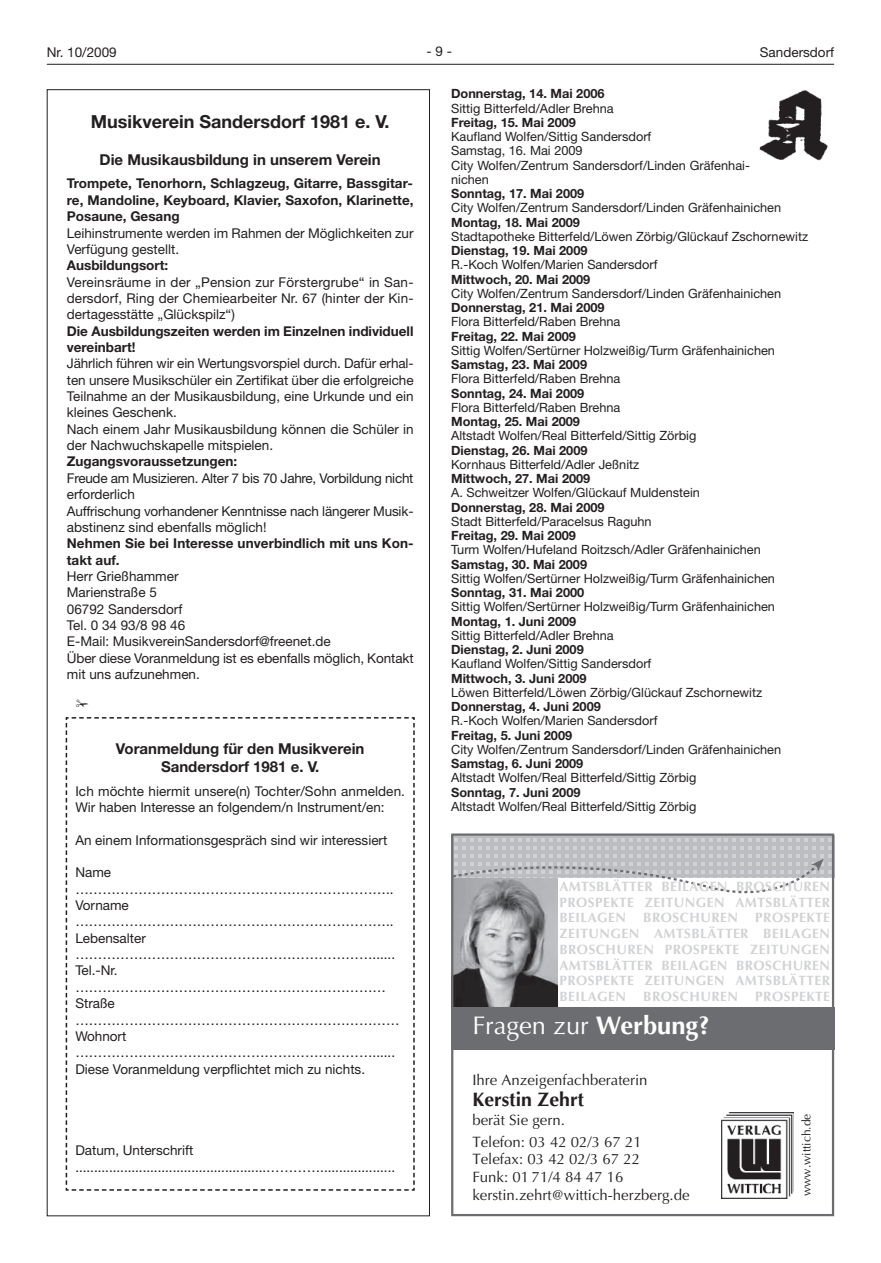
<style>
.page{position:relative;width:881px;height:1263px;background:#fff}
.page>*{position:absolute;margin:0;border:0;box-sizing:border-box;transform-origin:0 0}
.t1{font:25.5px "Optima";color:#fff}
.t2{font:700 19.5px "Optima";color:#231f20}
.t3{font:700 18px "Helvetica Neue LT";color:#231f20}
.t4{font:15px/17.7px "Optima";color:#231f20}
.t5{font:700 15px/18.1px "Helvetica Neue LT";color:#231f20;text-align:center}
.t6{font:13.5px/16.4px "Helvetica Neue LT";color:#231f20}
.t7{font:700 13.5px/16.4px "Helvetica Neue LT";color:#231f20}
.t8{font:700 13.5px/15.8px "Optima";letter-spacing:.04em;color:#d1d2d4;text-align:justify}
.t9{font:12.75px/14.2px "Helvetica Neue LT";color:#231f20}
.t10{font:700 12.75px "Helvetica Neue LT";color:#231f20}
.t11{font:12px "Optima";color:#231f20}
.s1{font-weight:700}
</style>
<div class="page">
<svg style="left:65px;top:717px;width:350px;height:474px"></svg>
<hr style="left:47px;top:64px;width:786px;height:1px;background:#231f20">
<img style="left:759px;top:90px;width:69px;height:71px">
<img style="left:721px;top:1112px;width:72px;height:86px">
<img style="left:454px;top:908px;width:103px;height:99px">
<div style="left:451px;top:835px;width:382px;height:43px;background:#bcbdc0"></div>
<svg style="left:454px;top:838px;width:376px;height:70px"></svg>
<div style="left:451px;top:1007px;width:382px;height:42px;background:#6c6d70"></div>
<div style="left:451px;top:833px;width:382px;height:383px;border:2px solid #6c6d70"></div>
<p class="t6" style="left:47px;top:45px;width:71px">Nr. 10/2009</p>
<p class="t6" style="left:426px;top:45px;width:27px">-9-</p>
<p class="t6" style="left:759px;top:45px;width:76px">Sandersdorf</p>
<p class="t10" style="left:451px;top:89px;width:155px">Donnerstag, 14. Mai 2006</p>
<p class="t9" style="left:451px;top:102px;width:164px">Sittig Bitterfeld/Adler Brehna</p>
<p class="t10" style="left:451px;top:118px;width:126px">Freitag, 15. Mai 2009</p>
<p class="t9" style="left:451px;top:131px;width:300px">Kaufland Wolfen/Sittig Sandersdorf<br>Samstag, 16. Mai 2009<br>City Wolfen/Zentrum Sandersdorf/Linden Gräfenhai&shy;nichen</p>
<p class="t10" style="left:451px;top:189px;width:135px">Sonntag, 17. Mai 2009</p>
<p class="t9" style="left:451px;top:202px;width:331px">City Wolfen/Zentrum Sandersdorf/Linden Gräfenhainichen</p>
<p class="t10" style="left:451px;top:218px;width:130px">Montag, 18. Mai 2009</p>
<p class="t9" style="left:451px;top:230px;width:358px">Stadtapotheke Bitterfeld/Löwen Zörbig/Glückauf Zschornewitz</p>
<p class="t10" style="left:451px;top:246px;width:138px">Dienstag, 19. Mai 2009</p>
<p class="t9" style="left:451px;top:259px;width:208px">R.-Koch Wolfen/Marien Sandersdorf</p>
<p class="t10" style="left:451px;top:275px;width:141px">Mittwoch, 20. Mai 2009</p>
<p class="t9" style="left:451px;top:287px;width:331px">City Wolfen/Zentrum Sandersdorf/Linden Gräfenhainichen</p>
<p class="t10" style="left:451px;top:303px;width:155px">Donnerstag, 21. Mai 2009</p>
<p class="t9" style="left:451px;top:316px;width:171px">Flora Bitterfeld/Raben Brehna</p>
<p class="t10" style="left:451px;top:332px;width:126px">Freitag, 22. Mai 2009</p>
<p class="t9" style="left:451px;top:344px;width:325px">Sittig Wolfen/Sertürner Holzweißig/Turm Gräfenhainichen</p>
<p class="t10" style="left:451px;top:360px;width:137px">Samstag, 23. Mai 2009</p>
<p class="t9" style="left:451px;top:373px;width:171px">Flora Bitterfeld/Raben Brehna</p>
<p class="t10" style="left:451px;top:389px;width:135px">Sonntag, 24. Mai 2009</p>
<p class="t9" style="left:451px;top:401px;width:171px">Flora Bitterfeld/Raben Brehna</p>
<p class="t10" style="left:451px;top:417px;width:130px">Montag, 25. Mai 2009</p>
<p class="t9" style="left:451px;top:430px;width:247px">Altstadt Wolfen/Real Bitterfeld/Sittig Zörbig</p>
<p class="t10" style="left:451px;top:446px;width:138px">Dienstag, 26. Mai 2009</p>
<p class="t9" style="left:451px;top:458px;width:189px">Kornhaus Bitterfeld/Adler Jeßnitz</p>
<p class="t10" style="left:451px;top:474px;width:141px">Mittwoch, 27. Mai 2009</p>
<p class="t9" style="left:451px;top:487px;width:250px">A. Schweitzer Wolfen/Glückauf Muldenstein</p>
<p class="t10" style="left:451px;top:503px;width:155px">Donnerstag, 28. Mai 2009</p>
<p class="t9" style="left:451px;top:515px;width:202px">Stadt Bitterfeld/Paracelsus Raguhn</p>
<p class="t10" style="left:451px;top:531px;width:126px">Freitag, 29. Mai 2009</p>
<p class="t9" style="left:451px;top:544px;width:311px">Turm Wolfen/Hufeland Roitzsch/Adler Gräfenhainichen</p>
<p class="t10" style="left:451px;top:560px;width:137px">Samstag, 30. Mai 2009</p>
<p class="t9" style="left:451px;top:572px;width:325px">Sittig Wolfen/Sertürner Holzweißig/Turm Gräfenhainichen</p>
<p class="t10" style="left:451px;top:588px;width:135px">Sonntag, 31. Mai 2000</p>
<p class="t9" style="left:451px;top:601px;width:325px">Sittig Wolfen/Sertürner Holzweißig/Turm Gräfenhainichen</p>
<p class="t10" style="left:451px;top:617px;width:127px">Montag, 1. Juni 2009</p>
<p class="t9" style="left:451px;top:629px;width:164px">Sittig Bitterfeld/Adler Brehna</p>
<p class="t10" style="left:451px;top:645px;width:134px">Dienstag, 2. Juni 2009</p>
<p class="t9" style="left:451px;top:658px;width:202px">Kaufland Wolfen/Sittig Sandersdorf</p>
<p class="t10" style="left:451px;top:674px;width:137px">Mittwoch, 3. Juni 2009</p>
<p class="t9" style="left:451px;top:686px;width:312px">Löwen Bitterfeld/Löwen Zörbig/Glückauf Zschornewitz</p>
<p class="t10" style="left:451px;top:702px;width:151px">Donnerstag, 4. Juni 2009</p>
<p class="t9" style="left:451px;top:715px;width:208px">R.-Koch Wolfen/Marien Sandersdorf</p>
<p class="t10" style="left:451px;top:731px;width:122px">Freitag, 5. Juni 2009</p>
<p class="t9" style="left:451px;top:743px;width:331px">City Wolfen/Zentrum Sandersdorf/Linden Gräfenhainichen</p>
<p class="t10" style="left:451px;top:759px;width:134px">Samstag, 6. Juni 2009</p>
<p class="t9" style="left:451px;top:772px;width:247px">Altstadt Wolfen/Real Bitterfeld/Sittig Zörbig</p>
<p class="t10" style="left:451px;top:788px;width:131px">Sonntag, 7. Juni 2009</p>
<p class="t9" style="left:451px;top:800px;width:247px">Altstadt Wolfen/Real Bitterfeld/Sittig Zörbig</p>
<h3 class="t3" style="left:91px;top:116px;width:300px">Musikverein Sandersdorf 1981 e. V.</h3>
<p class="t5" style="left:100px;top:152px;width:282px">Die Musikausbildung in unserem Verein</p>
<p class="t7" style="left:67px;top:177px;width:348px;text-align:justify">Trompete, Tenorhorn, Schlagzeug, Gitarre, Bassgitar&shy;re, Mandoline, Keyboard, Klavier, Saxofon, Klarinette, Posaune, Gesang</p>
<p class="t6" style="left:67px;top:226px;width:348px">Leihinstrumente werden im Rahmen der Möglichkeiten zur<br>Verfügung gestellt.</p>
<p class="t7" style="left:67px;top:258px;width:103px">Ausbildungsort:</p>
<p class="t6" style="left:67px;top:275px;width:348px;text-align:justify">Vereinsräume in der „Pension zur Förstergrube“ in San&shy;dersdorf, Ring der Chemiearbeiter Nr. 67 (hinter der Kin&shy;dertagesstätte „Glückspilz“)</p>
<p class="t7" style="left:67px;top:324px;width:348px">Die Ausbildungszeiten werden im Einzelnen individuell vereinbart!</p>
<p class="t6" style="left:67px;top:357px;width:348px">Jährlich führen wir ein Wertungsvorspiel durch. Dafür erhal&shy;ten unsere Musikschüler ein Zertifikat über die erfolgreiche Teilnahme an der Musikausbildung, eine Urkunde und ein kleines Geschenk.<br>Nach einem Jahr Musikausbildung können die Schüler in der Nachwuchskapelle mitspielen.</p>
<p class="t7" style="left:67px;top:455px;width:172px">Zugangsvoraussetzungen:</p>
<p class="t6" style="left:67px;top:471px;width:348px">Freude am Musizieren. Alter 7 bis 70 Jahre, Vorbildung nicht erforderlich<br>Auffrischung vorhandener Kenntnisse nach längerer Musik&shy;abstinenz sind ebenfalls möglich!</p>
<p class="t7" style="left:67px;top:536px;width:348px">Nehmen Sie bei Interesse unverbindlich mit uns Kon&shy;takt auf.</p>
<p class="t6" style="left:67px;top:569px;width:348px">Herr Grießhammer<br>Marienstraße 5<br>06792 Sandersdorf<br>Tel. 0 34 93/8 98 46<br>E-Mail: MusikvereinSandersdorf@freenet.de<br>Über diese Voranmeldung ist es ebenfalls möglich, Kontakt mit uns aufzunehmen.</p>
<p class="t5" style="left:116px;top:741px;width:250px">Voranmeldung für den Musikverein<br>Sandersdorf 1981 e. V.</p>
<p class="t6" style="left:75px;top:784px;width:331px">Ich möchte hiermit unsere(n) Tochter/Sohn anmelden.<br>Wir haben Interesse an folgendem/n Instrument/en:</p>
<p class="t6" style="left:75px;top:833px;width:313px">An einem Informationsgespräch sind wir interessiert</p>
<p class="t6" style="left:75px;top:866px;width:326px">Name ……………………………………………………………..<br>Vorname ……………………………………………………………..<br>Lebensalter …………………………………………………………......<br>Tel.-Nr. ……………………………………………………………<br>Straße ………………………………………………………………<br>Wohnort …………………………………………………………......<br>Diese Voranmeldung verpflichtet mich zu nichts.</p>
<p class="t8" style="left:559px;top:880px;width:272px">AMTSBLÄTTER BEILAGEN BROSCHUREN PROSPEKTE ZEITUNGEN AMTSBLÄTTER BEILAGEN</p>
<p class="t8" style="left:559px;top:911px;width:272px;text-indent:196px">PROSPEKTE ZEITUNGEN AMTSBLÄTTER BEILAGEN BROSCHUREN PROSPEKTE ZEITUNGEN AMTSBLÄTTER BEILAGEN BROSCHUREN PROSPEKTE ZEITUNGEN AMTSBLÄTTER BEILAGEN</p>
<p class="t8" style="left:643px;top:911px;width:96px">BROSCHUREN</p>
<p class="t8" style="left:643px;top:990px;width:96px">BROSCHUREN</p>
<p class="t8" style="left:755px;top:990px;width:76px">PROSPEKTE</p>
<h1 class="t1" style="left:472px;top:1015px;width:239px">Fragen zur <span class="s1">Werbung?</span></h1>
<p class="t4" style="left:472px;top:1072px;width:177px">Ihre Anzeigenfachberaterin</p>
<h2 class="t2" style="left:472px;top:1091px;width:113px">Kerstin Zehrt</h2>
<p class="t4" style="left:472px;top:1110px;width:171px;line-height:22.5px">berät Sie gern.<br>Telefon: 03 42 02/3 67 21</p>
<p class="t4" style="left:472px;top:1152px;width:219px">Telefax: 03 42 02/3 67 22<br>Funk: 01 71/4 84 47 16 kerstin.zehrt@wittich-herzberg.de</p>
<p class="t11" style="left:801px;top:1196px;width:84px;rotate:-90deg">www.wittich.de</p>
<p class="t6" style="left:75px;top:1144px;width:321px">Datum, Unterschrift ...................................................…………....................</p>
</div>
